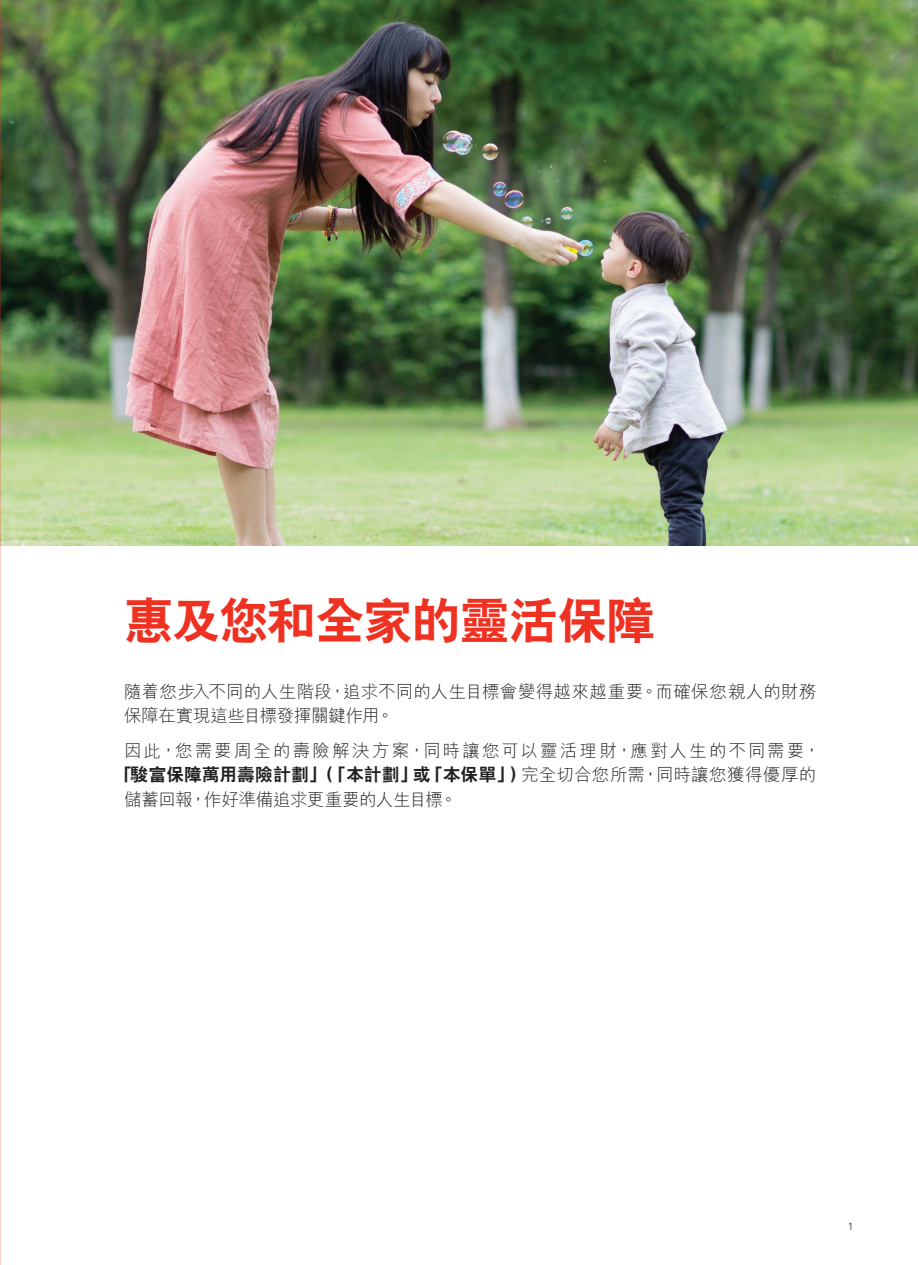
<style>
.page{position:relative;width:918px;height:1265px;background:#fff}
.page>*{position:absolute;margin:0;border:0;box-sizing:border-box;transform-origin:0 0}
.t1{font:800 49px "C Hei 2 HK";letter-spacing:-.015em;color:#ef3122}
.t2{font:300 17.5px/24.5px "M Hei HK";letter-spacing:.01em;color:#231f20}
.t3{font:800 17.5px "C Hei 2 HK";letter-spacing:.01em;color:#231f20}
.t4{font:300 17.5px "M Hei HK";letter-spacing:.12em;color:#231f20}
.t5{font:300 17.5px "M Hei HK";letter-spacing:-.03em;color:#231f20}
.t6{font:300 10.5px "Univers";color:#231f20}
.s1{font-family:"M Hei HK";font-weight:300}
</style>
<div class="page">
<img style="left:0;top:0;width:918px;height:546px">
<h1 class="t1" style="left:124px;top:596px;width:533px">惠及您和全家的靈活保障</h1>
<p class="t2" style="left:124px;top:679px;width:694px">隨着您步入不同的人生階段，追求不同的人生目標會變得越來越重要。而確保您親人的財務保障在實現這些目標發揮關鍵作用。</p>
<p class="t4" style="left:124px;top:741px;width:698px">因此，您需要周全的壽險解決方案，同時讓您可以靈活理財，應對人生的不同需要，</p>
<p class="t3" style="left:115px;top:766px;width:702px">「駿富保障萬用壽險計劃」（「本計劃」或「本保單」）<span class="s1">完全切合您所需，同時讓您獲得優厚的</span></p>
<p class="t5" style="left:124px;top:790px;width:335px">儲蓄回報，作好準備追求更重要的人生目標。</p>
<p class="t6" style="left:848px;top:1220px;width:7px">1</p>
</div>
